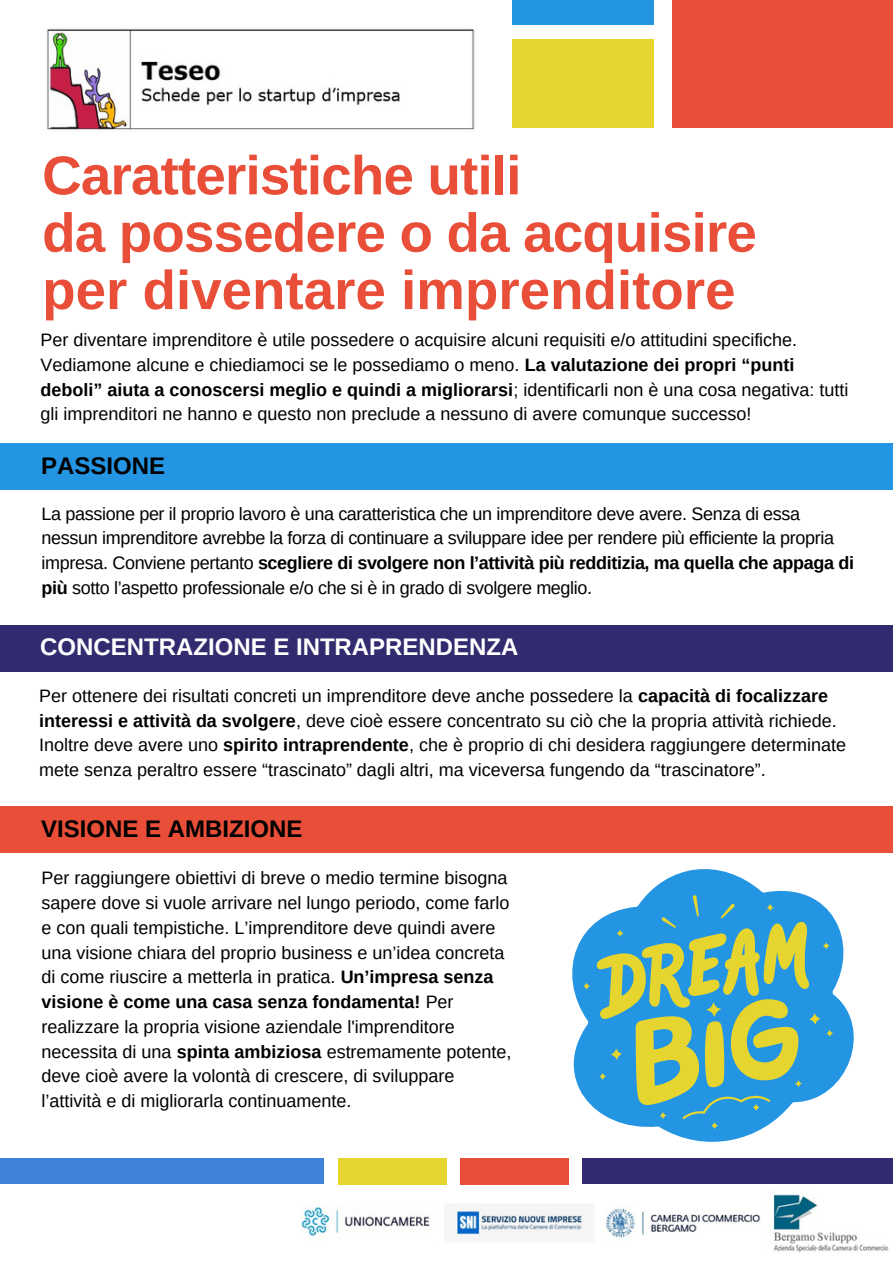
<style>
.page{position:relative;width:893px;height:1264px;background:#fff}
.page>*{position:absolute;margin:0;border:0;box-sizing:border-box;transform-origin:0 0}
.t1{font:700 54.75px "Arimo";letter-spacing:-.015em;color:#e84e38}
.t2{font:700 24px "Arimo";color:#fff}
.t3{font:700 24px "Arimo";color:#000}
.t4{font:18px/24.8px "Arimo";color:#000}
.t5{font:18px/24.8px "Arimo";letter-spacing:-.02em;color:#000}
.s1{font-weight:700}
</style>
<div class="page">
<div style="left:512px;top:0;width:142px;height:25px;background:#2495e3"></div>
<img style="left:46px;top:28px;width:429px;height:102px">
<div style="left:0;top:806px;width:892px;height:46px;background:#e84e38"></div>
<div style="left:0;top:443px;width:892px;height:47px;background:#2495e3"></div>
<div style="left:0;top:625px;width:892px;height:46px;background:#322b6f"></div>
<div style="left:512px;top:39px;width:142px;height:88px;background:#e6d52e"></div>
<div style="left:672px;top:0;width:220px;height:127px;background:#e84e38"></div>
<div style="left:0;top:1157px;width:324px;height:26px;background:#4083dd"></div>
<div style="left:338px;top:1157px;width:108px;height:27px;background:#e6d52e"></div>
<div style="left:460px;top:1157px;width:109px;height:27px;background:#e84e38"></div>
<div style="left:582px;top:1157px;width:310px;height:26px;background:#322b6f"></div>
<svg style="left:572px;top:869px;width:282px;height:273px"></svg>
<svg style="left:583px;top:895px;width:250px;height:234px;background:#6baeb0"></svg>
<img style="left:301px;top:1194px;width:588px;height:59px">
<p class="t1" style="left:42px;top:145px;width:480px">Caratteristiche utili</p>
<p class="t1" style="left:42px;top:202px;width:716px">da possedere o da acquisire</p>
<p class="t1" style="left:42px;top:259px;width:694px">per diventare imprenditore</p>
<p class="t4" style="left:41px;top:327px;width:809px">Per diventare imprenditore è utile possedere o acquisire alcuni requisiti e/o attitudini specifiche.<br>Vediamone alcune e chiediamoci se le possediamo o meno. <span class="s1">La valutazione dei propri “punti deboli” aiuta a conoscersi meglio e quindi a migliorarsi</span>; identificarli non è una cosa negativa: tutti gli imprenditori ne hanno e questo non preclude a nessuno di avere comunque successo!</p>
<p class="t3" style="left:41px;top:452px;width:125px">PASSIONE</p>
<p class="t5" style="left:42px;top:501px;width:813px">La passione per il proprio lavoro è una caratteristica che un imprenditore deve avere. Senza di essa nessun imprenditore avrebbe la forza di continuare a sviluppare idee per rendere più efficiente la propria impresa. Conviene pertanto <span class="s1">scegliere di svolgere non l’attività più redditizia, ma quella che appaga di più</span> sotto l’aspetto professionale e/o che si è in grado di svolgere meglio.</p>
<p class="t2" style="left:40px;top:633px;width:480px">CONCENTRAZIONE E INTRAPRENDENZA</p>
<p class="t4" style="left:39px;top:683px;width:808px">Per ottenere dei risultati concreti un imprenditore deve anche possedere la <span class="s1">capacità di focalizzare interessi e attività da svolgere</span>, deve cioè essere concentrato su ciò che la propria attività richiede.<br>Inoltre deve avere uno <span class="s1">spirito intraprendente</span>, che è proprio di chi desidera raggiungere determinate mete senza peraltro essere “trascinato” dagli altri, ma viceversa fungendo da “trascinatore”.</p>
<p class="t3" style="left:41px;top:814px;width:263px">VISIONE E AMBIZIONE</p>
<p class="t4" style="left:42px;top:865px;width:471px">Per raggiungere obiettivi di breve o medio termine bisogna sapere dove si vuole arrivare nel lungo periodo, come farlo e con quali tempistiche. L’imprenditore deve quindi avere una visione chiara del proprio business e un’idea concreta di come riuscire a metterla in pratica. <span class="s1">Un’impresa senza visione è come una casa senza fondamenta!</span> Per realizzare la propria visione aziendale l'imprenditore necessita di una <span class="s1">spinta ambiziosa</span> estremamente potente, deve cioè avere la volontà di crescere, di sviluppare l’attività e di migliorarla continuamente.</p>
</div>
